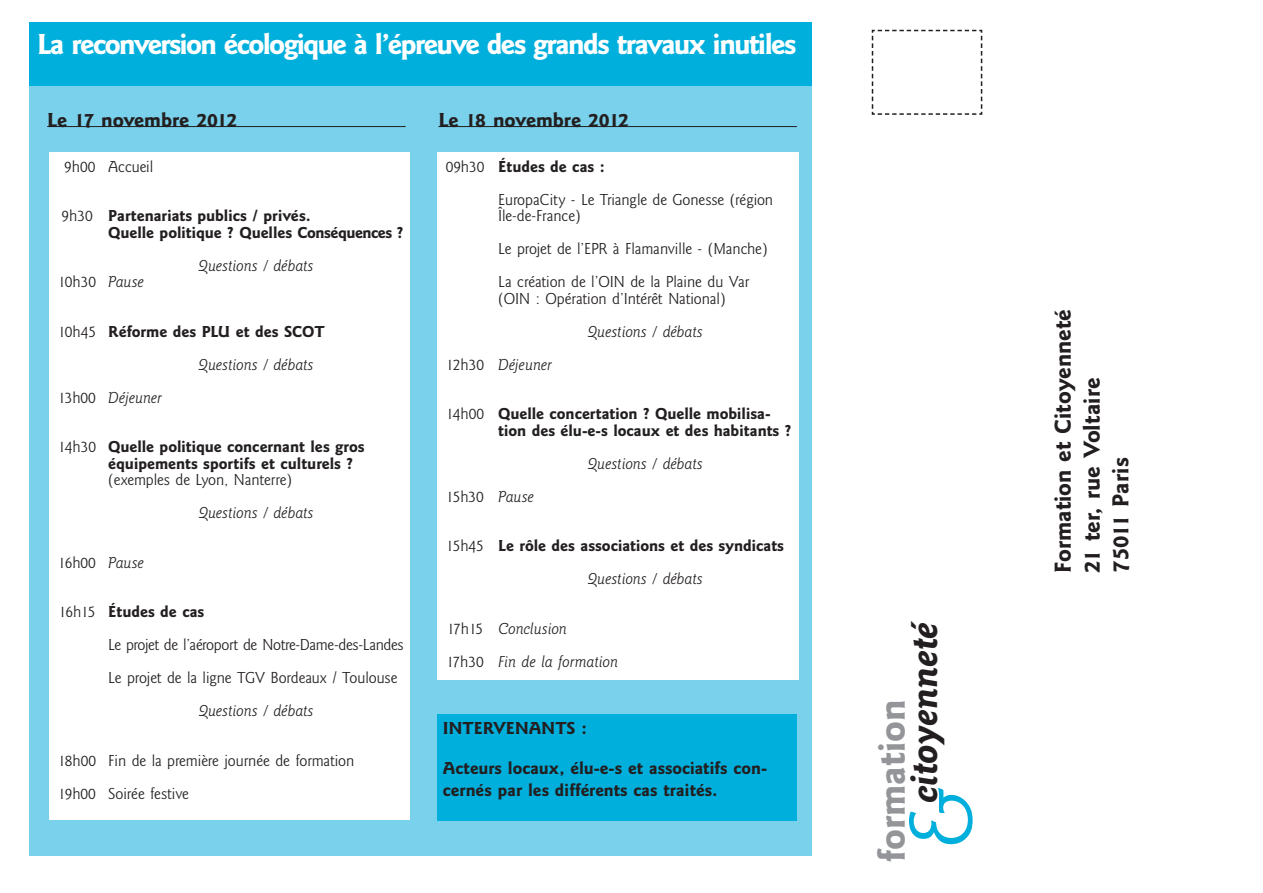
<style>
.page{position:relative;width:1263px;height:893px;background:#fff}
.page>*{position:absolute;margin:0;border:0;box-sizing:border-box;transform-origin:0 0}
.t1{font:93px "Goudy Sans FS";color:#00afdc}
.t2{font:italic 700 39px "Goudy Sans FS";color:#231f20}
.t3{font:700 39px "Goudy Sans FS";letter-spacing:-.005em;color:#939598}
.t4{font:700 30px "Goudy Sans FS";letter-spacing:-.05em;color:#fff}
.t5{font:700 24px/28.8px "Goudy Sans FS";color:#231f20}
.t6{font:700 21px "Goudy Sans FS";letter-spacing:-.005em;color:#231f20}
.t7{font:700 18px/39.6px "Goudy Sans FS";color:#231f20}
.t8{font:16.5px/33px "Goudy Sans FS";letter-spacing:-.005em;color:#231f20}
.t9{font:700 16.5px/16.5px "Goudy Sans FS";color:#231f20}
.t10{font:italic 16.5px/33px "Goudy Sans FS";letter-spacing:-.005em;color:#231f20}
</style>
<div class="page">
<div style="left:30px;top:22px;width:782px;height:834px;background:#79d1eb"></div>
<svg style="left:871px;top:29px;width:112px;height:86px"></svg>
<div style="left:30px;top:22px;width:782px;height:64px;background:#00afdc"></div>
<div style="left:102px;top:153px;width:308px;height:667px;background:#fff"></div>
<div style="left:49px;top:153px;width:56px;height:667px;background:#fff"></div>
<hr style="left:47px;top:126px;width:359px;height:1px;background:#231f20">
<hr style="left:438px;top:126px;width:359px;height:1px;background:#231f20">
<div style="left:492px;top:153px;width:306px;height:527px;background:#fff"></div>
<div style="left:437px;top:153px;width:56px;height:527px;background:#fff"></div>
<div style="left:437px;top:714px;width:359px;height:107px;background:#00afdc"></div>
<h3 class="t4" style="left:37px;top:33px;width:761px">La reconversion écologique à l’épreuve des grands travaux inutiles</h3>
<p class="t6" style="left:47px;top:112px;width:192px">Le 17 novembre 2012</p>
<p class="t6" style="left:438px;top:112px;width:192px">Le 18 novembre 2012</p>
<p class="t9" style="left:498px;top:159px;width:108px">Études de cas :</p>
<p class="t8" style="left:498px;top:192px;width:276px;line-height:16.5px">EuropaCity - Le Triangle de Gonesse (région<br>Île-de-France)</p>
<p class="t8" style="left:498px;top:234px;width:271px">Le projet de l’EPR à Flamanville - (Manche)<br>La création de l’OIN de la Plaine du Var</p>
<p class="t8" style="left:498px;top:283px;width:229px">(OIN : Opération d’Intérêt National)</p>
<p class="t10" style="left:588px;top:316px;width:116px">Questions / débats</p>
<p class="t10" style="left:498px;top:349px;width:55px">Déjeuner</p>
<p class="t9" style="left:498px;top:407px;width:295px">Quelle concertation ? Quelle mobilisa&shy;tion des élu-e-s locaux et des habitants ?</p>
<p class="t10" style="left:588px;top:448px;width:116px">Questions / débats</p>
<p class="t10" style="left:498px;top:481px;width:37px">Pause</p>
<p class="t9" style="left:498px;top:539px;width:287px">Le rôle des associations et des syndicats</p>
<p class="t10" style="left:588px;top:564px;width:116px">Questions / débats</p>
<p class="t10" style="left:498px;top:613px;width:121px">Conclusion<br>Fin de la formation</p>
<p class="t8" style="left:64px;top:151px;width:33px">9h00</p>
<p class="t8" style="left:61px;top:201px;width:33px">9h30</p>
<p class="t8" style="left:108px;top:151px;width:47px">Accueil</p>
<p class="t9" style="left:108px;top:209px;width:297px">Partenariats publics / privés.<br>Quelle politique ? Quelles Conséquences ?</p>
<p class="t10" style="left:199px;top:250px;width:116px">Questions / débats</p>
<p class="t10" style="left:108px;top:267px;width:37px">Pause</p>
<p class="t9" style="left:108px;top:324px;width:218px">Réforme des PLU et des SCOT</p>
<p class="t10" style="left:199px;top:349px;width:116px">Questions / débats</p>
<p class="t10" style="left:108px;top:382px;width:55px">Déjeuner</p>
<p class="t9" style="left:108px;top:440px;width:258px">Quelle politique concernant les gros équipements sportifs et culturels ?</p>
<p class="t8" style="left:108px;top:465px;width:185px">(exemples de Lyon, Nanterre)</p>
<p class="t10" style="left:199px;top:498px;width:116px">Questions / débats</p>
<p class="t10" style="left:108px;top:547px;width:37px">Pause</p>
<p class="t9" style="left:108px;top:605px;width:98px">Études de cas</p>
<p class="t8" style="left:108px;top:630px;width:297px">Le projet de l’aéroport de Notre-Dame-des-Landes<br>Le projet de la ligne TGV Bordeaux / Toulouse</p>
<p class="t10" style="left:199px;top:696px;width:116px">Questions / débats</p>
<p class="t8" style="left:108px;top:745px;width:248px">Fin de la première journée de formation<br>Soirée festive</p>
<p class="t8" style="left:446px;top:151px;width:40px">09h30</p>
<p class="t8" style="left:58px;top:267px;width:40px">10h30</p>
<p class="t8" style="left:58px;top:316px;width:40px">10h45</p>
<p class="t8" style="left:446px;top:349px;width:39px">12h30</p>
<p class="t8" style="left:446px;top:399px;width:39px">14h00</p>
<p class="t8" style="left:58px;top:382px;width:39px">13h00</p>
<p class="t8" style="left:58px;top:432px;width:39px">14h30</p>
<p class="t8" style="left:446px;top:481px;width:39px">15h30</p>
<p class="t8" style="left:446px;top:531px;width:39px">15h45</p>
<p class="t8" style="left:58px;top:547px;width:39px">16h00</p>
<p class="t8" style="left:59px;top:597px;width:38px">16h15</p>
<p class="t8" style="left:446px;top:613px;width:39px">17h15<br>17h30</p>
<p class="t7" style="left:443px;top:710px;width:326px">INTERVENANTS :<br>Acteurs locaux, élu-e-s et associatifs con-</p>
<p class="t7" style="left:443px;top:771px;width:276px">cernés par les différents cas traités.</p>
<p class="t8" style="left:58px;top:745px;width:39px">18h00<br>19h00</p>
<h2 class="t2" style="left:909px;top:803px;width:184px;rotate:-90deg">citoyenneté</h2>
<h2 class="t3" style="left:877px;top:862px;width:163px;rotate:-90deg">formation</h2>
<h1 class="t1" style="left:905px;top:848px;width:63px;rotate:-90deg">&amp;</h1>
<h3 class="t5" style="left:1050px;top:573px;width:265px;rotate:-90deg">Formation et Citoyenneté<br>21 ter, rue Voltaire<br>75011 Paris</h3>
</div>
